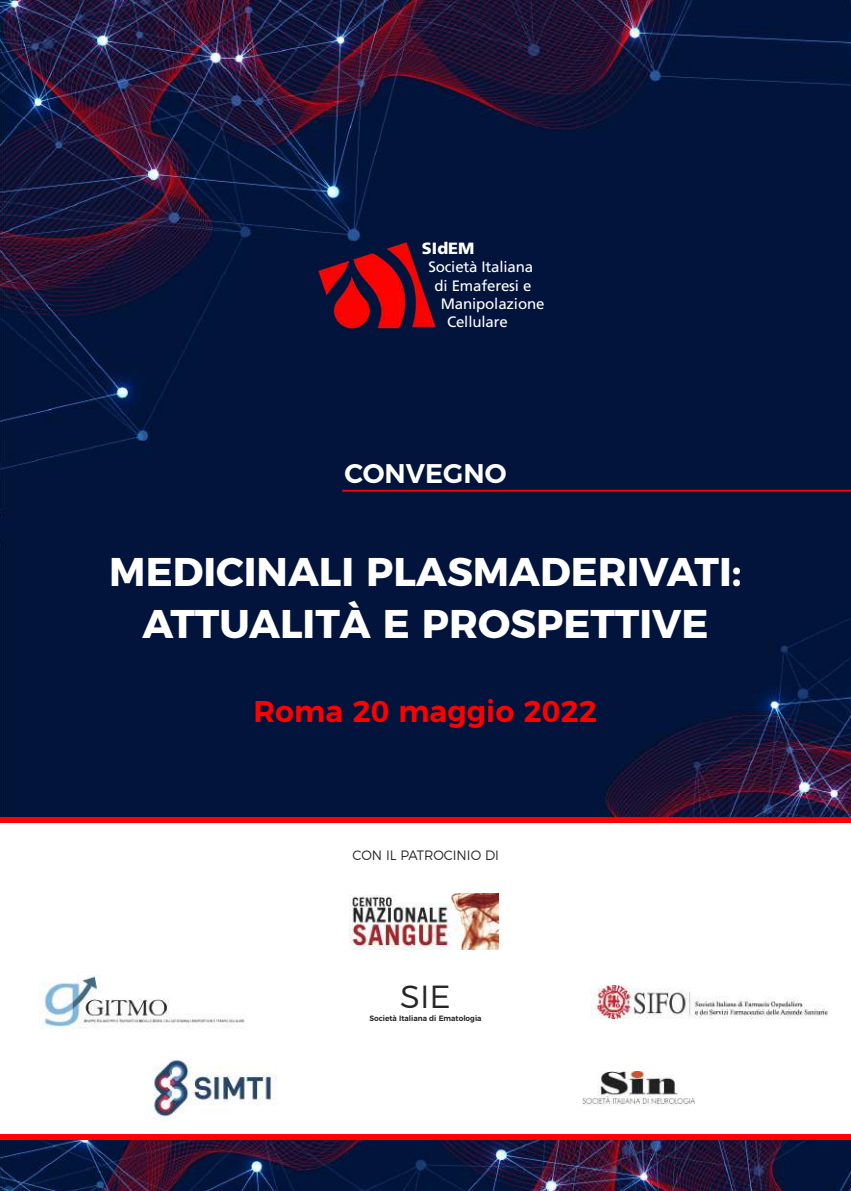
<style>
.page{position:relative;width:851px;height:1191px;background:#fff}
.page>*{position:absolute;margin:0;border:0;box-sizing:border-box;transform-origin:0 0}
.t1{font:700 40px/52px "Montserrat";color:#fff;text-align:center}
.t2{font:300 32px "Montserrat";color:#272526}
.t3{font:600 30px "Montserrat";color:#f00}
.t4{font:600 27px "Montserrat";color:#fff}
.t5{font:900 16.2px "Frutiger";color:#fff}
.t6{font:15px "Frutiger";letter-spacing:-.01em;color:#fff}
.t7{font:300 13.6px "Montserrat";color:#272526;scale:.95 1}
.t8{font:600 7.8px "Montserrat";color:#272526;scale:.95 1}
</style>
<div class="page">
<img style="left:0;top:1140px;width:850px;height:51px">
<img style="left:0;top:0;width:850px;height:817px">
<img style="left:319px;top:242px;width:116px;height:86px">
<hr style="left:342px;top:490px;width:508px;height:2px;background:#f00">
<div style="left:0;top:817px;width:850px;height:5px;background:#f00"></div>
<div style="left:0;top:1134px;width:850px;height:6px;background:#f00"></div>
<img style="left:39px;top:975px;width:205px;height:53px">
<img style="left:591px;top:985px;width:236px;height:34px">
<img style="left:153px;top:1059px;width:124px;height:62px">
<img style="left:582px;top:1071px;width:112px;height:34px">
<img style="left:349px;top:894px;width:149px;height:55px">
<p class="t5" style="left:422px;top:242px;width:54px">SIdEM</p>
<p class="t6" style="left:428px;top:261px;width:106px">Società Italiana</p>
<p class="t6" style="left:434px;top:279px;width:98px">di Emaferesi e</p>
<p class="t6" style="left:440px;top:297px;width:105px">Manipolazione</p>
<p class="t6" style="left:447px;top:315px;width:62px">Cellulare</p>
<h3 class="t4" style="left:344px;top:460px;width:163px">CONVEGNO</h3>
<h1 class="t1" style="left:109px;top:548px;width:634px">MEDICINALI PLASMADERIVATI:<br>ATTUALITÀ E PROSPETTIVE</h1>
<h3 class="t3" style="left:253px;top:697px;width:345px">Roma 20 maggio 2022</h3>
<p class="t7" style="left:352px;top:850px;width:156px">CON IL PATROCINIO DI</p>
<h2 class="t2" style="left:400px;top:984px;width:52px">SIE</h2>
<p class="t8" style="left:369px;top:1014px;width:120px">Società Italiana di Ematologia</p>
</div>
